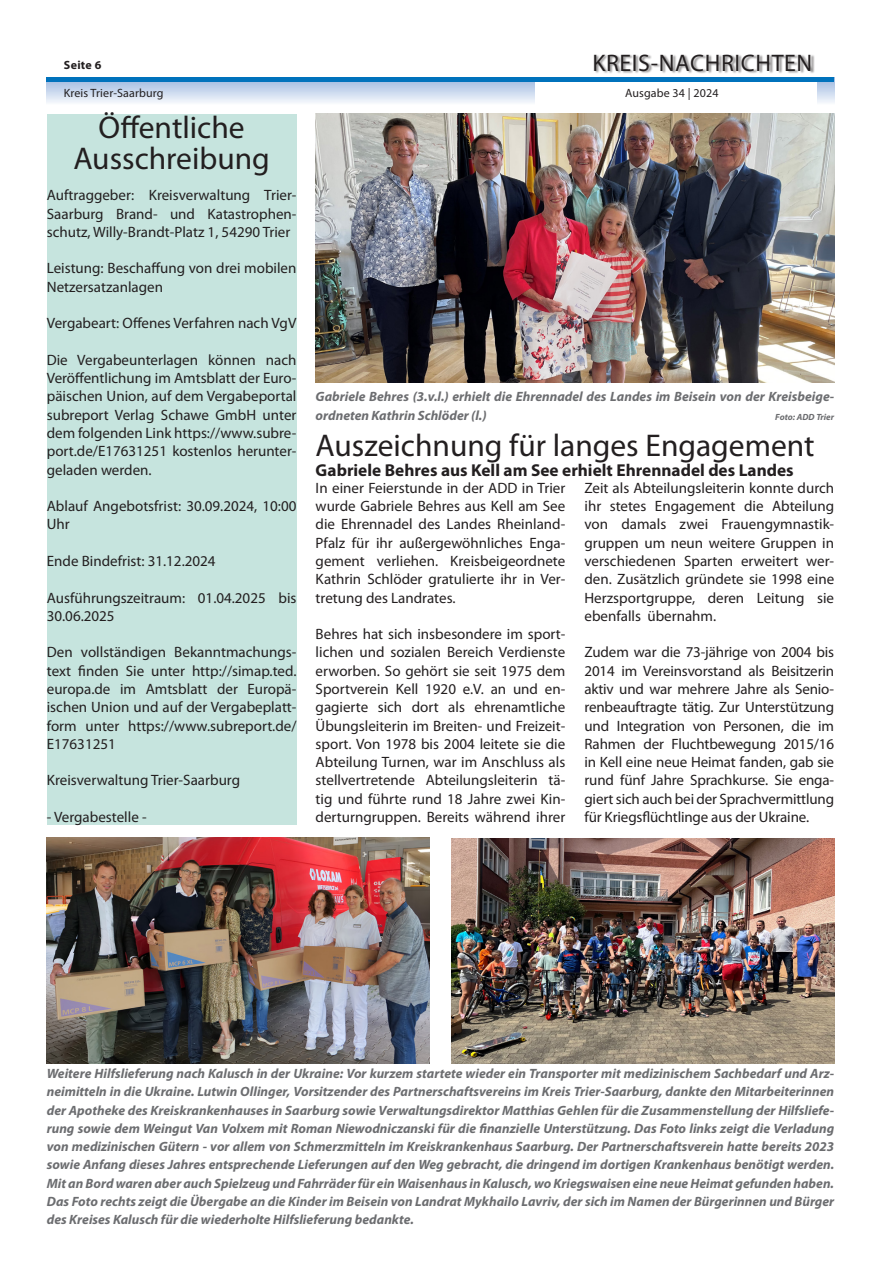
<style>
.page{position:relative;width:881px;height:1263px;background:#fff}
.page>*{position:absolute;margin:0;border:0;box-sizing:border-box;transform-origin:0 0}
.Headline{font:31.5px "Myriad Pro";color:#231f20}
.t1{font:24px "Myriad Pro";letter-spacing:.025em;color:#231f20}
.Subline{font:700 17.25px "Myriad Pro";color:#231f20}
.Fließtext{font:15px/18.3px "Myriad Pro";color:#231f20;text-align:justify}
.Bilduntertitel{font:italic 700 13.5px/18.3px "Myriad Pro";color:#6c6d70}
.t2{font:12px "Myriad Pro";letter-spacing:.01em;color:#231f20}
.t3{font:700 12px "Myriad Pro";letter-spacing:.025em;color:#231f20}
.Bilduntertitel-2{font:italic 700 9px "Myriad Pro";color:#6c6d70}
</style>
<div class="page">
<svg style="left:47px;top:82px;width:786px;height:21px;background:#cedbef"></svg>
<div style="left:535px;top:0;width:281px;height:113px;background:#fff"></div>
<div style="left:594px;top:54px;width:220px;height:20px;background:#231f20;opacity:.5"></div>
<hr style="left:47px;top:78px;width:786px;height:4px;background:#0072bc">
<img style="left:315px;top:113px;width:518px;height:270px">
<div style="left:47px;top:114px;width:249px;height:711px;background:#c6e4de"></div>
<img style="left:47px;top:838px;width:382px;height:225px">
<img style="left:451px;top:838px;width:382px;height:225px">
<p class="t3" style="left:64px;top:57px;width:39px">Seite 6</p>
<h2 class="t1" style="left:592px;top:48px;width:221px">KREIS-NACHRICHTEN</h2>
<p class="t2" style="left:64px;top:86px;width:101px">Kreis Trier-Saarburg</p>
<p class="t2" style="left:625px;top:86px;width:95px">Ausgabe 34 | 2024</p>
<p class="Headline" style="left:99px;top:108px;width:147px">Öffentliche</p>
<p class="Headline" style="left:73px;top:139px;width:198px">Ausschreibung</p>
<p class="Fließtext" style="left:47px;top:186px;width:251px">Auftraggeber: Kreisverwaltung Trier-Saarburg Brand- und Katastrophen&shy;schutz, Willy-Brandt-Platz 1, 54290 Trier</p>
<p class="Fließtext" style="left:47px;top:259px;width:251px">Leistung: Beschaffung von drei mobilen<br>Netzersatzanlagen</p>
<p class="Fließtext" style="left:47px;top:314px;width:251px">Vergabeart: Offenes Verfahren nach VgV</p>
<p class="Fließtext" style="left:47px;top:350px;width:251px">Die Vergabeunterlagen können nach Veröffentlichung im Amtsblatt der Euro&shy;päischen Union, auf dem Vergabeportal subreport Verlag Schawe GmbH unter dem folgenden Link https://www.subre&shy;port.de/E17631251 kostenlos herunter&shy;geladen werden.</p>
<p class="Fließtext" style="left:47px;top:497px;width:251px">Ablauf Angebotsfrist: 30.09.2024, 10:00<br>Uhr</p>
<p class="Fließtext" style="left:47px;top:552px;width:170px">Ende Bindefrist: 31.12.2024</p>
<p class="Fließtext" style="left:47px;top:588px;width:251px">Ausführungszeitraum: 01.04.2025 bis<br>30.06.2025</p>
<p class="Fließtext" style="left:47px;top:643px;width:251px">Den vollständigen Bekanntmachungs&shy;text finden Sie unter http://simap.ted. europa.de im Amtsblatt der Europä&shy;ischen Union und auf der Vergabeplatt&shy;form unter https://www.subreport.de/ E17631251</p>
<p class="Fließtext" style="left:47px;top:771px;width:195px">Kreisverwaltung Trier-Saarburg</p>
<p class="Fließtext" style="left:47px;top:807px;width:101px">- Vergabestelle -</p>
<p class="Bilduntertitel" style="left:315px;top:387px;width:520px">Gabriele Behres (3.v.l.) erhielt die Ehrennadel des Landes im Beisein von der Kreisbeige&shy;ordneten Kathrin Schlöder (l.)</p>
<p class="Bilduntertitel-2" style="left:775px;top:411px;width:60px">Foto: ADD Trier</p>
<p class="Headline" style="left:315px;top:426px;width:500px">Auszeichnung für langes Engagement</p>
<p class="Subline" style="left:315px;top:459px;width:479px">Gabriele Behres aus Kell am See erhielt Ehrennadel des Landes</p>
<p class="Fließtext" style="left:315px;top:478px;width:251px">In einer Feierstunde in der ADD in Trier wurde Gabriele Behres aus Kell am See die Ehrennadel des Landes Rheinland-Pfalz für ihr außergewöhnliches Enga&shy;gement verliehen. Kreisbeigeordnete Kathrin Schlöder gratulierte ihr in Ver&shy;tretung des Landrates.</p>
<p class="Fließtext" style="left:315px;top:625px;width:251px">Behres hat sich insbesondere im sport&shy;lichen und sozialen Bereich Verdienste erworben. So gehört sie seit 1975 dem Sportverein Kell 1920 e.V. an und en&shy;gagierte sich dort als ehrenamtliche Übungsleiterin im Breiten- und Freizeit&shy;sport. Von 1978 bis 2004 leitete sie die Abteilung Turnen, war im Anschluss als stellvertretende Abteilungsleiterin tä&shy;tig und führte rund 18 Jahre zwei Kin&shy;derturngruppen. Bereits während ihrer</p>
<p class="Fließtext" style="left:584px;top:478px;width:251px">Zeit als Abteilungsleiterin konnte durch ihr stetes Engagement die Abteilung von damals zwei Frauengymnastik&shy;gruppen um neun weitere Gruppen in verschiedenen Sparten erweitert wer&shy;den. Zusätzlich gründete sie 1998 eine Herzsportgruppe, deren Leitung sie ebenfalls übernahm.</p>
<p class="Fließtext" style="left:584px;top:643px;width:251px">Zudem war die 73-jährige von 2004 bis 2014 im Vereinsvorstand als Beisitzerin aktiv und war mehrere Jahre als Senio&shy;renbeauftragte tätig. Zur Unterstützung und Integration von Personen, die im Rahmen der Fluchtbewegung 2015/16 in Kell eine neue Heimat fanden, gab sie rund fünf Jahre Sprachkurse. Sie enga&shy;giert sich auch bei der Sprachvermittlung für Kriegsflüchtlinge aus der Ukraine.</p>
<p class="Bilduntertitel" style="left:47px;top:1064px;width:788px;text-align:justify">Weitere Hilfslieferung nach Kalusch in der Ukraine: Vor kurzem startete wieder ein Transporter mit medizinischem Sachbedarf und Arz&shy;neimitteln in die Ukraine. Lutwin Ollinger, Vorsitzender des Partnerschaftsvereins im Kreis Trier-Saarburg, dankte den Mitarbeiterinnen der Apotheke des Kreiskrankenhauses in Saarburg sowie Verwaltungsdirektor Matthias Gehlen für die Zusammenstellung der Hilfsliefe&shy;rung sowie dem Weingut Van Volxem mit Roman Niewodniczanski für die finanzielle Unterstützung. Das Foto links zeigt die Verladung von medizinischen Gütern - vor allem von Schmerzmitteln im Kreiskrankenhaus Saarburg. Der Partnerschaftsverein hatte bereits 2023 sowie Anfang dieses Jahres entsprechende Lieferungen auf den Weg gebracht, die dringend im dortigen Krankenhaus benötigt werden.<br>Mit an Bord waren aber auch Spielzeug und Fahrräder für ein Waisenhaus in Kalusch, wo Kriegswaisen eine neue Heimat gefunden haben.<br>Das Foto rechts zeigt die Übergabe an die Kinder im Beisein von Landrat Mykhailo Lavriv, der sich im Namen der Bürgerinnen und Bürger des Kreises Kalusch für die wiederholte Hilfslieferung bedankte.</p>
</div>
